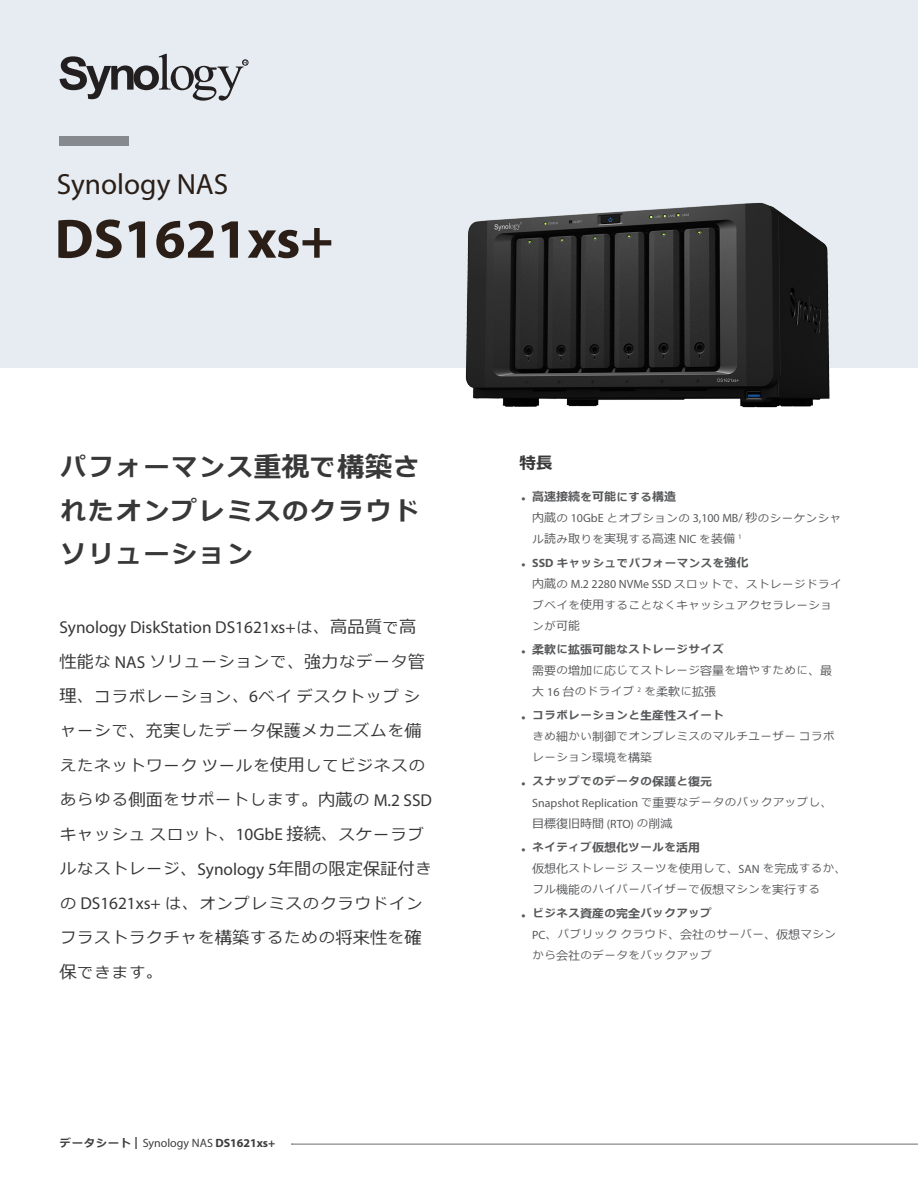
<style>
.page{position:relative;width:918px;height:1188px;background:#fff}
.page>*{position:absolute;margin:0;border:0;box-sizing:border-box;transform-origin:0 0}
.Model_Name{font:700 55.8px "Myriad Pro";color:#2a1e17}
.Product_Type{font:29.25px "Myriad Pro";color:#2a1e17}
.Introduction_Title{font:700 25.05px/43.5px "Meiryo";letter-spacing:.11em;color:#383839;text-align:justify}
.Introduction{font:17.25px "Myriad Pro";color:#363736}
.Selling_Title{font:700 16.5px "Meiryo";color:#383839}
.Introduction-2{font:15.6px "Meiryo";letter-spacing:.11em;color:#363736}
.t1{font:12px/21px "Myriad Pro";color:#57585a}
.t2{font:12px "Myriad Pro";color:#3e3e3f}
.t3{font:12px "Meiryo";color:#57585a}
.t4{font:700 12px "Meiryo";color:#57585a}
.t5{font:10.8px/21px "Meiryo";letter-spacing:.11em;color:#57585a}
.t6{font:700 10.8px "Meiryo";letter-spacing:.11em;color:#57585a}
.s1{font-size:27.75px}
.s2{font-family:"Meiryo";font-size:15.6px}
.s3{font-family:"Meiryo"}
.s4{font-size:17.25px}
.s5{font-family:"Myriad Pro";font-size:17.25px}
.s6{font-family:"Meiryo";font-weight:700;font-size:10.8px}
.s7{font-weight:700}
.s8{font-family:"Myriad Pro"}
.s9{font-size:10.8px}
.s10{font-size:12px}
.s11{font-family:"Myriad Pro";font-size:12px}
.s12{font-family:"Myriad Pro";font-weight:700;font-size:12px}
.s13{font-weight:700;font-size:12px}
.s14{font-family:"Meiryo";font-size:10.8px}
</style>
<div class="page">
<hr style="left:292px;top:1144px;width:626px;height:1px;background:#6c6d70">
<div style="left:0;top:0;width:918px;height:368px;background:#e6ecf2"></div>
<div style="left:60px;top:136px;width:69px;height:10px;background:#868a8e"></div>
<svg style="left:60px;top:54px;width:188px;height:47px"></svg>
<img style="left:465px;top:202px;width:365px;height:205px">
<p class="Product_Type" style="left:57px;top:166px;width:173px">Synology NAS</p>
<p class="Model_Name" style="left:55px;top:203px;width:280px">DS1621xs+</p>
<p class="Introduction_Title" style="left:61px;top:447px;width:360px">パフォーマンス<span class="s1">重視</span>で<span class="s1">構築</span>されたオンプレミスのクラウドソリューション</p>
<p class="Introduction" style="left:60px;top:617px;width:358px">Synology DiskStation DS1621xs+<span class="s2">は</span><span class="s3">、高品質</span><span class="s2">で</span><span class="s3">高</span></p>
<p class="Introduction-2" style="left:60px;top:651px;width:367px"><span class="s4">性能</span>な <span class="s5">NAS</span> ソリューションで<span class="s4">、強力</span>なデータ<span class="s4">管</span></p>
<p class="Introduction-2" style="left:60px;top:685px;width:362px"><span class="s4">理、</span>コラボレーション<span class="s4">、</span><span class="s5">6</span>ベイデスクトップシ</p>
<p class="Introduction-2" style="left:60px;top:720px;width:363px">ャーシで<span class="s4">、充実</span>したデータ<span class="s4">保護</span>メカニズムを<span class="s4">備</span></p>
<p class="Introduction-2" style="left:60px;top:754px;width:366px">えたネットワークツールを<span class="s4">使用</span>してビジネスの</p>
<p class="Introduction-2" style="left:60px;top:789px;width:373px">あらゆる<span class="s4">側面</span>をサポートします<span class="s4">。内蔵</span>の <span class="s5">M.2 SSD</span></p>
<p class="Introduction-2" style="left:60px;top:823px;width:365px">キャッシュスロット<span class="s4">、</span><span class="s5">10GbE</span> <span class="s4">接続、</span>スケーラブ</p>
<p class="Introduction-2" style="left:60px;top:858px;width:372px">ルなストレージ<span class="s4">、</span><span class="s5">Synology 5</span><span class="s4">年間</span>の<span class="s4">限定保証付</span>き</p>
<p class="Introduction-2" style="left:60px;top:892px;width:364px">の <span class="s5">DS1621xs+</span> は<span class="s4">、</span>オンプレミスのクラウドイン</p>
<p class="Introduction-2" style="left:60px;top:927px;width:363px">フラストラクチャを<span class="s4">構築</span>するための<span class="s4">将来性</span>を<span class="s4">確</span></p>
<p class="Introduction-2" style="left:60px;top:961px;width:105px"><span class="s4">保</span>できます<span class="s4">。</span></p>
<p class="t2" style="left:60px;top:1136px;width:217px"><span class="s6">データシート</span> <span class="s7">|</span> Synology NAS <span class="s7">DS1621xs+</span></p>
<p class="Selling_Title" style="left:520px;top:452px;width:34px">特長</p>
<p class="t4" style="left:522px;top:488px;width:156px"><span class="s8">•</span> 高速接続<span class="s9">を</span>可能<span class="s9">にする</span>構造</p>
<p class="t5" style="left:532px;top:508px;width:310px"><span class="s10">内蔵</span>の <span class="s11">10GbE</span> とオプションの <span class="s11">3,100 MB/</span> <span class="s10">秒</span>のシーケンシャ</p>
<p class="t3" style="left:533px;top:530px;width:210px"><span class="s9">ル</span>読<span class="s9">み</span>取<span class="s9">りを</span>実現<span class="s9">する</span>高速 <span class="s8">NIC</span> <span class="s9">を</span>装備 <sup>1</sup></p>
<p class="t5" style="left:532px;top:553px;width:311px;text-indent:-11px"><span class="s12">• SSD</span> <span class="s7">キャッシュでパフォーマンスを</span><span class="s13">強化<br></span><span class="s10">内蔵</span>の <span class="s11">M.2 2280 NVMe SSD</span> スロットで<span class="s10">、</span>ストレージドライブベイを<span class="s10">使用</span>することなくキャッシュアクセラレーションが<span class="s10">可能</span></p>
<p class="t5" style="left:532px;top:640px;width:301px;text-indent:-11px"><span class="s12">•</span> <span class="s13">柔軟</span><span class="s7">に</span><span class="s13">拡張可能</span><span class="s7">なストレージサイズ<br></span><span class="s10">需要</span>の<span class="s10">増加</span>に<span class="s10">応</span>じてストレージ<span class="s10">容量</span>を<span class="s10">増</span>やすために<span class="s10">、最大</span> <span class="s11">16</span> <span class="s10">台</span>のドライブ <sup>2</sup> を<span class="s10">柔軟</span>に<span class="s10">拡張</span></p>
<p class="t5" style="left:533px;top:706px;width:303px;text-indent:-11px"><span class="s12">•</span> <span class="s7">コラボレーションと</span><span class="s13">生産性</span><span class="s7">スイート<br></span>きめ<span class="s10">細</span>かい<span class="s10">制御</span>でオンプレミスのマルチユーザーコラボレーション<span class="s10">環境</span>を<span class="s10">構築</span></p>
<p class="t6" style="left:522px;top:774px;width:192px"><span class="s11">•</span> スナップでのデータの<span class="s10">保護</span>と<span class="s10">復元</span></p>
<p class="t1" style="left:532px;top:792px;width:302px">Snapshot Replication <span class="s14">で</span><span class="s3">重要</span><span class="s14">なデータのバックアップし</span><span class="s3">、目標復旧時間</span> (RTO) <span class="s14">の</span><span class="s3">削減</span></p>
<p class="t5" style="left:532px;top:838px;width:316px;text-indent:-11px"><span class="s12">•</span> <span class="s7">ネイティブ</span><span class="s13">仮想化</span><span class="s7">ツールを</span><span class="s13">活用<br></span><span class="s10">仮想化</span>ストレージスーツを<span class="s10">使用</span>して<span class="s10">、</span><span class="s11">SAN</span> を<span class="s10">完成</span>するか<span class="s10">、</span>フル<span class="s10">機能</span>のハイパーバイザーで<span class="s10">仮想</span>マシンを<span class="s10">実行</span>する</p>
<p class="t5" style="left:532px;top:904px;width:305px;text-indent:-11px"><span class="s12">•</span> <span class="s7">ビジネス</span><span class="s13">資産</span><span class="s7">の</span><span class="s13">完全</span><span class="s7">バックアップ<br></span><span class="s11">PC</span><span class="s10">、</span>パブリッククラウド<span class="s10">、会社</span>のサーバー<span class="s10">、仮想</span>マシンから<span class="s10">会社</span>のデータをバックアップ</p>
</div>
